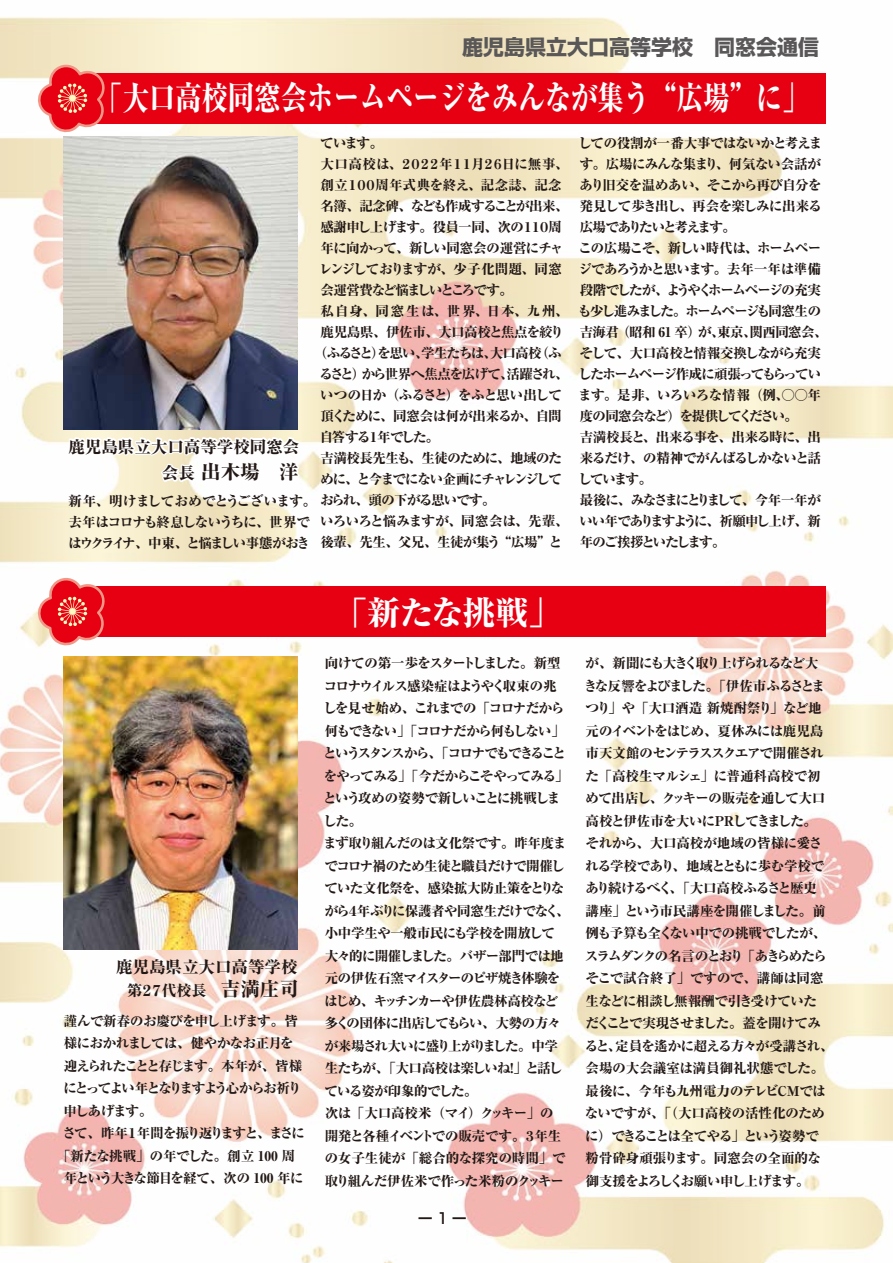
<style>
.page{position:relative;width:893px;height:1263px;background:#fff}
.page>*{position:absolute;margin:0;border:0;box-sizing:border-box;transform-origin:0 0}
.t1{font:800 33px "Ryumin Pro";color:#fff;scale:.8 1}
.t2{font:800 33px "Ryumin Pro";color:#fff}
.t3{font:700 21px "Shin Go Pro";color:#595757}
.t4{font:800 19.5px "Ryumin Pro";color:#221815}
.t5{font:800 16.5px "Ryumin Pro";color:#221815}
.t6{font:800 15px "Ryumin Pro";letter-spacing:-.175em;color:#221815}
.t7{font:500 15px "Shin Go Pro";color:#221815}
.t8{font:800 13.5px/22.5px "Ryumin Pro";letter-spacing:-.055em;color:#221815}
.t9{font:800 13.5px "Ryumin Pro";letter-spacing:-.13em;color:#221815}
.t10{font:800 13.5px "Ryumin Pro";letter-spacing:-.105em;color:#221815}
.t11{font:800 13.5px "Ryumin Pro";letter-spacing:-.03em;color:#221815}
.t12{font:800 13.5px "Ryumin Pro";letter-spacing:-.095em;color:#221815}
.t13{font:800 13.5px "Ryumin Pro";letter-spacing:-.075em;color:#221815}
.t14{font:800 13.5px "Ryumin Pro";letter-spacing:-.085em;color:#221815}
.t15{font:800 13.5px "Ryumin Pro";letter-spacing:-.005em;color:#221815}
.t16{font:800 13.5px "Ryumin Pro";letter-spacing:-.01em;color:#221815}
.t17{font:800 13.5px "Ryumin Pro";letter-spacing:-.02em;color:#221815}
.t18{font:800 13.5px "Ryumin Pro";letter-spacing:.12em;color:#221815}
.t19{font:800 13.5px "Ryumin Pro";letter-spacing:-.11em;color:#221815}
.s1{font-size:16.5px}
.s2{font-size:19.5px}
</style>
<div class="page">
<img style="left:0;top:17px;width:893px;height:1246px">
<div style="left:63px;top:73px;width:763px;height:51px;background:#e60012"></div>
<div style="left:63px;top:586px;width:763px;height:51px;background:#e60012"></div>
<img style="left:64px;top:136px;width:234px;height:287px">
<img style="left:64px;top:656px;width:234px;height:293px">
<svg style="left:35px;top:423px;width:268px;height:224px"></svg>
<svg style="left:35px;top:62px;width:72px;height:72px"></svg>
<h2 class="t3" style="left:462px;top:31px;width:358px">鹿児島県立大口高等学校　同窓会通信</h2>
<h1 class="t1" style="left:96px;top:72px;width:893px">「大口高校同窓会ホームページをみんなが集う“広場”に」</h1>
<p class="t8" style="left:320px;top:131px;width:65px">ています。</p>
<p class="t9" style="left:320px;top:154px;width:250px">大口高校は、２０２２年１１月２６日に無事、</p>
<p class="t15" style="left:320px;top:175px;width:243px">創立１００周年式典を終え、記念誌、記念</p>
<p class="t8" style="left:320px;top:194px;width:250px">名簿、記念碑、なども作成することが出来、</p>
<p class="t8" style="left:320px;top:215px;width:243px">感謝申し上げます。役員一同、次の１１０周</p>
<p class="t8" style="left:320px;top:236px;width:244px">年に向かって、新しい同窓会の運営にチャ</p>
<p class="t16" style="left:319px;top:259px;width:244px">レンジしておりますが、少子化問題、同窓</p>
<p class="t19" style="left:320px;top:280px;width:194px">会運営費など悩ましいところです。</p>
<p class="t18" style="left:320px;top:301px;width:250px">私自身、同窓生は、世界、日本、九州、</p>
<p class="t11" style="left:320px;top:322px;width:245px">鹿児島県、伊佐市、大口高校と焦点を絞り</p>
<p class="t13" style="left:314px;top:343px;width:250px">（ふるさと）を思い、学生たちは、大口高校（ふ</p>
<p class="t12" style="left:320px;top:364px;width:250px">るさと）から世界へ焦点を広げて、活躍され、</p>
<p class="t8" style="left:320px;top:383px;width:243px">いつの日か（ふるさと）をふと思い出して</p>
<p class="t8" style="left:320px;top:404px;width:243px">頂くために、同窓会は何が出来るか、自問</p>
<p class="t12" style="left:320px;top:427px;width:121px">自答する１年でした。</p>
<p class="t8" style="left:320px;top:446px;width:243px">吉満校長先生も、生徒のために、地域のた</p>
<p class="t10" style="left:320px;top:469px;width:243px">めに、と今までにない企画にチャレンジして</p>
<p class="t8" style="left:320px;top:510px;width:250px;line-height:21px">いろいろと悩みますが、同窓会は、先輩、後輩、先生、父兄、生徒が集う“広場”と</p>
<p class="t5" style="left:68px;top:433px;width:232px">鹿児島県立大口高等学校同窓会</p>
<h3 class="t4" style="left:162px;top:457px;width:138px"><span class="s1">会長</span>出木場　洋</h3>
<p class="t8" style="left:68px;top:489px;width:429px;line-height:21px">新年、明けましておめでとうございます。おられ、頭の下がる思いです。去年はコロナも終息しないうちに、世界で<br>はウクライナ、中東、と悩ましい事態がおき</p>
<p class="t8" style="left:578px;top:132px;width:251px;line-height:21px">しての役割が一番大事ではないかと考えます。広場にみんな集まり、何気ない会話があり旧交を温めあい、そこから再び自分を発見して歩き出し、再会を楽しみに出来る広場でありたいと考えます。<br>この広場こそ、新しい時代は、ホームページであろうかと思います。去年一年は準備段階でしたが、ようやくホームページの充実も少し進みました。ホームページも同窓生の吉海君（昭和 61 卒）が、東京、関西同窓会、そして、大口高校と情報交換しながら充実したホームページ作成に頑張ってもらっています。是非、いろいろな情報（例、○○年度の同窓会など）を提供してください。<br>吉満校長と、出来る事を、出来る時に、出来るだけ、の精神でがんばるしかないと話しています。<br>最後に、みなさまにとりまして、今年一年がいい年でありますように、祈願申し上げ、新年のご挨拶といたします。</p>
<p class="t5" style="left:116px;top:953px;width:183px">鹿児島県立大口高等学校</p>
<p class="t6" style="left:127px;top:979px;width:173px">第２７代校長 <span class="s2">吉満庄司</span></p>
<p class="t11" style="left:64px;top:1010px;width:236px">謹んで新春のお慶びを申し上げます。皆</p>
<p class="t8" style="left:64px;top:1031px;width:231px">様におかれましては、健やかなお正月を</p>
<p class="t10" style="left:64px;top:1055px;width:240px">迎えられたことと存じます。本年が、皆様</p>
<p class="t9" style="left:63px;top:1077px;width:240px">にとってよい年となりますよう心からお祈り</p>
<p class="t8" style="left:64px;top:1098px;width:117px">申しあげます。　　</p>
<p class="t9" style="left:62px;top:1122px;width:244px">さて、昨年１年間を振り返りますと、まさに</p>
<p class="t17" style="left:57px;top:1145px;width:239px">「新たな挑戦」の年でした。創立 100 周</p>
<p class="t14" style="left:64px;top:1167px;width:241px">年という大きな節目を経て、次の 100 年に</p>
<h1 class="t2" style="left:335px;top:587px;width:228px">「新たな挑戦」</h1>
<p class="t8" style="left:323px;top:651px;width:248px">向けての第一歩をスタートしました。新型コロナウイルス感染症はようやく収束の兆しを見せ始め、これまでの「コロナだから何もできない」「コロナだから何もしない」というスタンスから、「コロナでもできることをやってみる」「今だからこそやってみる」という攻めの姿勢で新しいことに挑戦しました。<br>まず取り組んだのは文化祭です。昨年度までコロナ禍のため生徒と職員だけで開催していた文化祭を、感染拡大防止策をとりながら４年ぶりに保護者や同窓生だけでなく、小中学生や一般市民にも学校を開放して大々的に開催しました。バザー部門では地元の伊佐石窯マイスターのピザ焼き体験をはじめ、キッチンカーや伊佐農林高校など多くの団体に出店してもらい、大勢の方々が来場され大いに盛り上がりました。中学生たちが、「大口高校は楽しいね！」と話している姿が印象的でした。<br>次は「大口高校米（マイ）クッキー」の<br>開発と各種イベントでの販売です。３年生の女子生徒が「総合的な探究の時間」で取り組んだ伊佐米で作った米粉のクッキー</p>
<p class="t7" style="left:418px;top:1206px;width:50px">ー1ー</p>
<p class="t8" style="left:584px;top:651px;width:251px">が、新聞にも大きく取り上げられるなど大<br>きな反響をよびました。「伊佐市ふるさとまつり」や「大口酒造 新焼酎祭り」など地元のイベントをはじめ、夏休みには鹿児島市天文館のセンテラススクエアで開催された「高校生マルシェ」に普通科高校で初めて出店し、クッキーの販売を通して大口高校と伊佐市を大いにＰＲしてきました。<br>それから、大口高校が地域の皆様に愛される学校であり、地域とともに歩む学校であり続けるべく、「大口高校ふるさと歴史<br>講座」という市民講座を開催しました。前例も予算も全くない中での挑戦でしたが、スラムダンクの名言のとおり「あきらめたらそこで試合終了」ですので、講師は同窓生などに相談し無報酬で引き受けていた<br>だくことで実現させました。蓋を開けてみると、定員を遙かに超える方々が受講され、会場の大会議室は満員御礼状態でした。最後に、今年も九州電力のテレビＣＭではないですが、「（大口高校の活性化のために）できることは全てやる」という姿勢で粉骨砕身頑張ります。同窓会の全面的な御支援をよろしくお願い申し上げます。</p>
</div>
